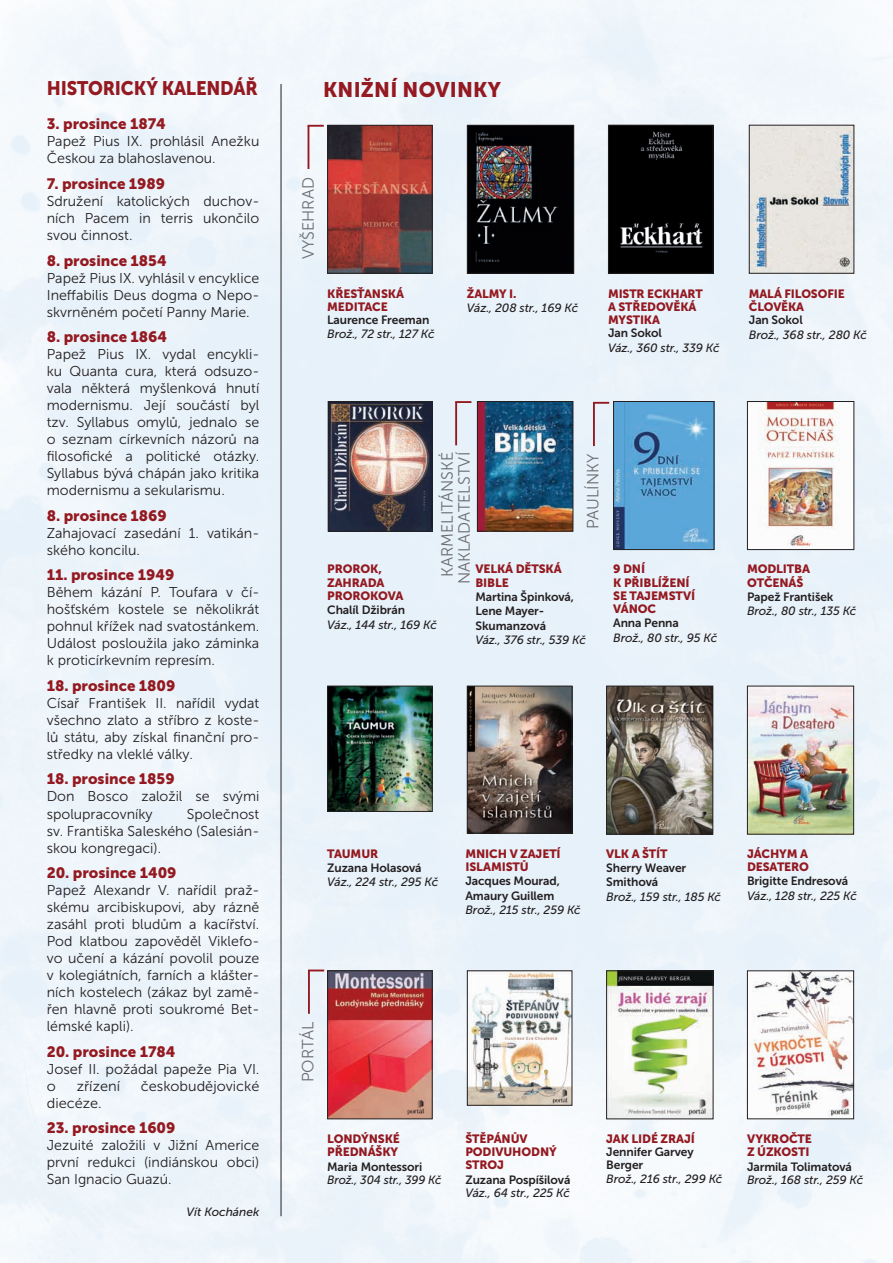
<style>
.page{position:relative;width:893px;height:1263px;background:#fff}
.page>*{position:absolute;margin:0;border:0;box-sizing:border-box;transform-origin:0 0}
.t1{font:21px "Museo Sans 900";letter-spacing:.01em;color:#941920}
.t2{font:19.5px "Museo Sans 900";letter-spacing:-.01em;color:#941920;scale:.93 1}
.t3{font:16.2px/16.6px "Museo Sans 300";color:#6c6d70;text-align:center}
.t4{font:15px "Museo Sans 900";color:#941920}
.t5{font:14.25px/17px "Museo Sans 300";color:#231f20;text-align:justify}
.t6{font:italic 12px "Museo Sans 500";letter-spacing:-.01em;color:#231f20}
.t7{font:12px/13.2px "Museo Sans 900";letter-spacing:-.01em;color:#941920}
.t8{font:12px/14.4px "Museo Sans 700";letter-spacing:-.01em;color:#231f20}
</style>
<div class="page">
<img style="left:0;top:0;width:893px;height:1263px">
<hr style="left:281px;top:84px;width:1px;height:1132px;background:#231f20">
<svg style="left:593px;top:402px;width:16px;height:2px"></svg>
<hr style="left:593px;top:403px;width:2px;height:43px;background:#941920">
<svg style="left:308px;top:969px;width:16px;height:2px"></svg>
<hr style="left:308px;top:970px;width:2px;height:44px;background:#941920">
<img style="left:469px;top:127px;width:103px;height:145px">
<div style="left:467px;top:125px;width:107px;height:149px;border:1px solid #231f20"></div>
<img style="left:469px;top:972px;width:101px;height:132px">
<div style="left:467px;top:970px;width:105px;height:136px;border:1px solid #231f20"></div>
<img style="left:610px;top:127px;width:101px;height:145px">
<div style="left:608px;top:125px;width:105px;height:149px;border:1px solid #231f20"></div>
<img style="left:751px;top:127px;width:101px;height:145px">
<div style="left:749px;top:125px;width:105px;height:149px;border:1px solid #231f20"></div>
<img style="left:608px;top:972px;width:103px;height:145px">
<div style="left:606px;top:970px;width:107px;height:149px;border:1px solid #231f20"></div>
<img style="left:749px;top:972px;width:103px;height:145px">
<div style="left:747px;top:970px;width:107px;height:149px;border:1px solid #231f20"></div>
<img style="left:329px;top:127px;width:102px;height:145px">
<div style="left:327px;top:125px;width:106px;height:149px;border:1px solid #231f20"></div>
<img style="left:329px;top:972px;width:102px;height:145px">
<div style="left:327px;top:970px;width:106px;height:149px;border:1px solid #231f20"></div>
<img style="left:329px;top:688px;width:102px;height:122px">
<div style="left:327px;top:686px;width:106px;height:126px;border:1px solid #231f20"></div>
<img style="left:469px;top:688px;width:101px;height:143px">
<div style="left:467px;top:686px;width:105px;height:147px;border:1px solid #231f20"></div>
<img style="left:608px;top:688px;width:103px;height:144px">
<div style="left:606px;top:686px;width:107px;height:148px;border:1px solid #231f20"></div>
<img style="left:749px;top:688px;width:103px;height:144px">
<div style="left:747px;top:686px;width:107px;height:148px;border:1px solid #231f20"></div>
<img style="left:615px;top:403px;width:97px;height:145px">
<div style="left:613px;top:401px;width:101px;height:149px;border:1px solid #231f20"></div>
<img style="left:749px;top:403px;width:103px;height:145px">
<div style="left:747px;top:401px;width:107px;height:149px;border:1px solid #231f20"></div>
<img style="left:479px;top:403px;width:92px;height:126px">
<div style="left:477px;top:401px;width:96px;height:130px;border:1px solid #231f20"></div>
<img style="left:330px;top:403px;width:101px;height:126px">
<div style="left:328px;top:401px;width:105px;height:130px;border:1px solid #231f20"></div>
<svg style="left:308px;top:125px;width:16px;height:2px"></svg>
<hr style="left:308px;top:126px;width:1px;height:43px;background:#941920">
<svg style="left:455px;top:401px;width:16px;height:2px"></svg>
<hr style="left:455px;top:402px;width:2px;height:43px;background:#941920">
<h2 class="t2" style="left:47px;top:78px;width:228px">HISTORICKÝ KALENDÁŘ</h2>
<p class="t4" style="left:47px;top:116px;width:120px">3. prosince 1874</p>
<p class="t5" style="left:47px;top:133px;width:214px">Papež Pius IX. prohlásil Anežku<br>Českou za blahoslavenou.</p>
<p class="t4" style="left:47px;top:175px;width:120px">7. prosince 1989</p>
<p class="t5" style="left:47px;top:193px;width:214px">Sdružení katolických duchov&shy;ních Pacem in terris ukončilo svou činnost.</p>
<p class="t4" style="left:47px;top:252px;width:121px">8. prosince 1854</p>
<p class="t5" style="left:47px;top:269px;width:214px">Papež Pius IX. vyhlásil v encyklice Ineffabilis Deus dogma o Nepo&shy;skvrněném početí Panny Marie.</p>
<p class="t4" style="left:47px;top:328px;width:122px">8. prosince 1864</p>
<p class="t5" style="left:47px;top:346px;width:214px">Papež Pius IX. vydal encykli&shy;ku Quanta cura, která odsuzo&shy;vala některá myšlenková hnutí modernismu. Její součástí byl tzv. Syllabus omylů, jednalo se o seznam církevních názorů na filosofické a politické otázky.<br>Syllabus bývá chápán jako kritika modernismu a sekularismu.</p>
<p class="t4" style="left:47px;top:507px;width:122px">8. prosince 1869</p>
<p class="t5" style="left:47px;top:524px;width:214px">Zahajovací zasedání 1. vatikán&shy;ského koncilu.</p>
<p class="t4" style="left:47px;top:566px;width:129px">11. prosince 1949</p>
<p class="t5" style="left:47px;top:584px;width:214px">Během kázání P. Toufara v čí&shy;hošťském kostele se několikrát pohnul křížek nad svatostánkem.<br>Událost posloužila jako záminka k proticírkevním represím.</p>
<p class="t4" style="left:47px;top:677px;width:130px">18. prosince 1809</p>
<p class="t5" style="left:47px;top:695px;width:214px">Císař František II. nařídil vydat všechno zlato a stříbro z koste&shy;lů státu, aby získal finanční pro&shy;středky na vleklé války.</p>
<p class="t4" style="left:47px;top:771px;width:129px">18. prosince 1859</p>
<p class="t5" style="left:47px;top:788px;width:214px">Don Bosco založil se svými spolupracovníky</p>
<p class="t5" style="left:47px;top:805px;width:214px;text-indent:140px">Společnost sv. Františka Saleského (Salesián&shy;skou kongregaci).</p>
<p class="t4" style="left:47px;top:864px;width:131px">20. prosince 1409</p>
<p class="t5" style="left:47px;top:882px;width:214px">Papež Alexandr V. nařídil praž&shy;skému arcibiskupovi, aby rázně zasáhl proti bludům a kacířství.<br>Pod klatbou zapověděl Viklefo&shy;vo učení a kázání povolil pouze v kolegiátních, farních a klášter&shy;ních kostelech (zákaz byl zamě&shy;řen hlavně proti soukromé Bet&shy;lémské kapli).</p>
<p class="t4" style="left:47px;top:1043px;width:130px">20. prosince 1784</p>
<p class="t5" style="left:47px;top:1060px;width:214px">Josef II. požádal papeže Pia VI. o</p>
<p class="t5" style="left:77px;top:1077px;width:45px">zřízení</p>
<p class="t5" style="left:141px;top:1077px;width:120px">českobudějovické</p>
<p class="t5" style="left:47px;top:1094px;width:56px">diecéze.</p>
<p class="t4" style="left:47px;top:1119px;width:130px">23. prosince 1609</p>
<p class="t5" style="left:47px;top:1137px;width:214px">Jezuité založili v Jižní Americe první redukci (indiánskou obci)<br>San Ignacio Guazú.</p>
<p class="t6" style="left:187px;top:1205px;width:74px">Vít Kochánek</p>
<h1 class="t1" style="left:323px;top:78px;width:179px">KNIŽNÍ NOVINKY</h1>
<p class="t3" style="left:300px;top:259px;width:84px;rotate:-90deg">VYŠEHRAD</p>
<p class="t7" style="left:327px;top:287px;width:78px">KŘESŤANSKÁ<br>MEDITACE</p>
<p class="t8" style="left:327px;top:313px;width:104px">Laurence Freeman</p>
<p class="t6" style="left:327px;top:328px;width:109px">Brož., 72 str., 127 Kč</p>
<p class="t7" style="left:467px;top:287px;width:51px">ŽALMY I.</p>
<p class="t6" style="left:467px;top:301px;width:113px">Váz., 208 str., 169 Kč</p>
<p class="t7" style="left:608px;top:287px;width:96px">MISTR ECKHART<br>A STŘEDOVĚKÁ<br>MYSTIKA</p>
<p class="t8" style="left:608px;top:326px;width:55px">Jan Sokol</p>
<p class="t6" style="left:608px;top:341px;width:113px">Váz., 360 str., 339 Kč</p>
<p class="t7" style="left:749px;top:287px;width:97px">MALÁ FILOSOFIE<br>ČLOVĚKA</p>
<p class="t8" style="left:749px;top:313px;width:55px">Jan Sokol</p>
<p class="t6" style="left:749px;top:328px;width:120px">Brož., 368 str., 280 Kč</p>
<p class="t3" style="left:439px;top:584px;width:134px;rotate:-90deg">KARMELITÁNSKÉ<br>NAKLADATELSTVÍ</p>
<p class="t3" style="left:585px;top:529px;width:77px;rotate:-90deg">PAULÍNKY</p>
<p class="t7" style="left:475px;top:562px;width:88px">VELKÁ DĚTSKÁ<br>BIBLE</p>
<p class="t8" style="left:475px;top:590px;width:100px">Martina Špinková,<br>Lene Mayer-<br>Skumanzová</p>
<p class="t6" style="left:475px;top:633px;width:112px">Váz., 376 str., 539 Kč</p>
<p class="t7" style="left:327px;top:562px;width:78px">PROROK,<br>ZAHRADA<br>PROROKOVA</p>
<p class="t8" style="left:327px;top:603px;width:79px">Chalíl Džibrán</p>
<p class="t6" style="left:327px;top:618px;width:111px">Váz., 144 str., 169 Kč</p>
<p class="t7" style="left:613px;top:563px;width:84px">9 DNÍ<br>K PŘIBLÍŽENÍ<br>SE TAJEMSTVÍ<br>VÁNOC</p>
<p class="t8" style="left:613px;top:616px;width:67px">Anna Penna</p>
<p class="t6" style="left:613px;top:631px;width:106px">Brož., 80 str., 95 Kč</p>
<p class="t7" style="left:747px;top:563px;width:64px">MODLITBA<br>OTČENÁŠ</p>
<p class="t8" style="left:747px;top:590px;width:88px">Papež František</p>
<p class="t6" style="left:747px;top:605px;width:111px">Brož., 80 str., 135 Kč</p>
<p class="t7" style="left:327px;top:847px;width:53px">TAUMUR</p>
<p class="t8" style="left:327px;top:861px;width:96px">Zuzana Holasová</p>
<p class="t6" style="left:327px;top:876px;width:113px">Váz., 224 str., 295 Kč</p>
<p class="t7" style="left:465px;top:847px;width:97px">MNICH V ZAJETÍ<br>ISLAMISTŮ</p>
<p class="t8" style="left:465px;top:874px;width:96px">Jacques Mourad,<br>Amaury Guillem</p>
<p class="t6" style="left:465px;top:903px;width:117px">Brož., 215 str., 259 Kč</p>
<p class="t7" style="left:606px;top:847px;width:63px">VLK A ŠTÍT</p>
<p class="t8" style="left:606px;top:861px;width:82px">Sherry Weaver<br>Smithová</p>
<p class="t6" style="left:606px;top:890px;width:116px">Brož., 159 str., 185 Kč</p>
<p class="t7" style="left:747px;top:847px;width:64px">JÁCHYM A<br>DESATERO</p>
<p class="t8" style="left:747px;top:874px;width:103px">Brigitte Endresová</p>
<p class="t6" style="left:747px;top:889px;width:111px">Váz., 128 str., 225 Kč</p>
<p class="t3" style="left:300px;top:1082px;width:62px;rotate:-90deg">PORTÁL</p>
<p class="t7" style="left:327px;top:1132px;width:74px">LONDÝNSKÉ<br>PŘEDNÁŠKY</p>
<p class="t8" style="left:327px;top:1159px;width:97px">Maria Montessori</p>
<p class="t6" style="left:327px;top:1173px;width:116px">Brož., 304 str., 399 Kč</p>
<p class="t7" style="left:465px;top:1132px;width:93px">ŠTĚPÁNŮV<br>PODIVUHODNÝ<br>STROJ</p>
<p class="t8" style="left:465px;top:1172px;width:107px">Zuzana Pospíšilová</p>
<p class="t6" style="left:465px;top:1186px;width:106px">Váz., 64 str., 225 Kč</p>
<p class="t7" style="left:606px;top:1132px;width:90px">JAK LIDÉ ZRAJÍ</p>
<p class="t8" style="left:606px;top:1145px;width:89px;line-height:13.2px">Jennifer Garvey<br>Berger</p>
<p class="t6" style="left:606px;top:1172px;width:118px">Brož., 216 str., 299 Kč</p>
<p class="t7" style="left:747px;top:1132px;width:66px">VYKROČTE<br>Z ÚZKOSTI</p>
<p class="t8" style="left:747px;top:1159px;width:106px">Jarmila Tolimatová</p>
<p class="t6" style="left:747px;top:1173px;width:118px">Brož., 168 str., 259 Kč</p>
</div>
